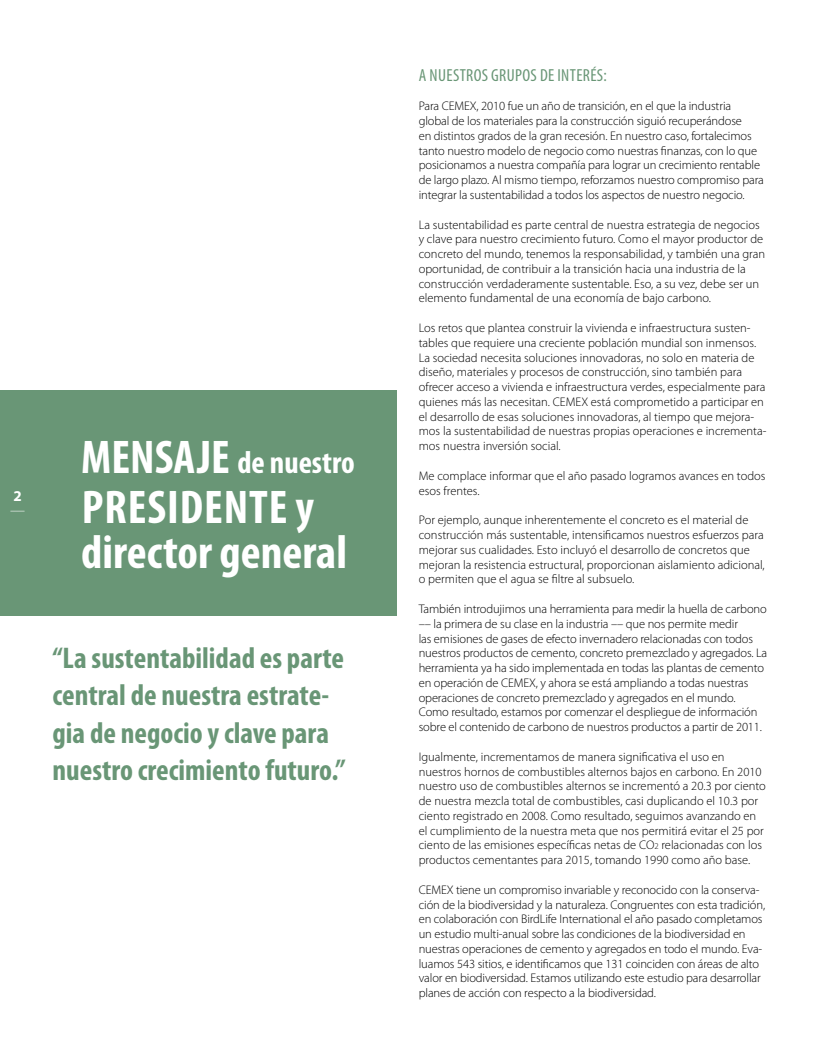
<style>
.page{position:relative;width:815px;height:1063px;background:#fff}
.page>*{position:absolute;margin:0;border:0;box-sizing:border-box;transform-origin:0 0}
.t1{font:700 condensed 47.5px/45px "Myriad Pro";color:#fff}
.t2{font:700 condensed 31.62px "Myriad Pro";color:#fff}
.t3{font:700 condensed 30px/37.5px "Myriad Pro";color:#699676}
.t4{font:condensed 17.5px "Myriad Pro";letter-spacing:.02em;color:#699676}
.t5{font:700 15px "Myriad Pro";color:#fff}
.t6{font:300 condensed 15px "Myriad Pro";color:#fff}
.t7{font:300 12.5px/14.8px "Myriad Pro";color:#000}
.s1{font-size:47.5px}
.s2{font-size:8.75px}
</style>
<div class="page">
<div style="left:0;top:390px;width:396px;height:225px;background:#699676"></div>
<p class="t5" style="left:13px;top:486px;width:10px">2</p>
<p class="t6" style="left:10px;top:502px;width:16px">—</p>
<h2 class="t2" style="left:81px;top:443px;width:275px"><span class="s1">MENSAJE</span> de nuestro</h2>
<h1 class="t1" style="left:82px;top:483px;width:144px">presidente</h1>
<h1 class="t1" style="left:81px;top:483px;width:267px;text-indent:214px">y director general</h1>
<h3 class="t3" style="left:52px;top:638px;width:295px">“La sustentabilidad es parte central de nuestra estrate&shy;gia de negocio y clave para nuestro crecimiento futuro.”</h3>
<h3 class="t4" style="left:419px;top:64px;width:189px">A NUESTROS GRUPOS DE INTERÉS:</h3>
<p class="t7" style="left:419px;top:99px;width:347px">Para CEMEX, 2010 fue un año de transición, en el que la industria global de los materiales para la construcción siguió recuperándose<br>en distintos grados de la gran recesión. En nuestro caso, fortalecimos tanto nuestro modelo de negocio como nuestras finanzas, con lo que posicionamos a nuestra compañía para lograr un crecimiento rentable de largo plazo. Al mismo tiempo, reforzamos nuestro compromiso para integrar la sustentabilidad a todos los aspectos de nuestro negocio.</p>
<p class="t7" style="left:419px;top:217px;width:348px">La sustentabilidad es parte central de nuestra estrategia de negocios y clave para nuestro crecimiento futuro. Como el mayor productor de concreto del mundo, tenemos la responsabilidad, y también una gran oportunidad, de contribuir a la transición hacia una industria de la construcción verdaderamente sustentable. Eso, a su vez, debe ser un elemento fundamental de una economía de bajo carbono.</p>
<p class="t7" style="left:419px;top:321px;width:349px">Los retos que plantea construir la vivienda e infraestructura susten&shy;tables que requiere una creciente población mundial son inmensos.<br>La sociedad necesita soluciones innovadoras, no solo en materia de diseño, materiales y procesos de construcción, sino también para ofrecer acceso a vivienda e infraestructura verdes, especialmente para quienes más las necesitan. CEMEX está comprometido a participar en el desarrollo de esas soluciones innovadoras, al tiempo que mejora&shy;mos la sustentabilidad de nuestras propias operaciones e incrementa&shy;mos nuestra inversión social.</p>
<p class="t7" style="left:419px;top:469px;width:348px">Me complace informar que el año pasado logramos avances en todos esos frentes.</p>
<p class="t7" style="left:419px;top:513px;width:347px">Por ejemplo, aunque inherentemente el concreto es el material de construcción más sustentable, intensificamos nuestros esfuerzos para mejorar sus cualidades. Esto incluyó el desarrollo de concretos que mejoran la resistencia estructural, proporcionan aislamiento adicional, o permiten que el agua se filtre al subsuelo.</p>
<p class="t7" style="left:419px;top:602px;width:350px">También introdujimos una herramienta para medir la huella de carbono –– la primera de su clase en la industria –– que nos permite medir<br>las emisiones de gases de efecto invernadero relacionadas con todos nuestros productos de cemento, concreto premezclado y agregados. La herramienta ya ha sido implementada en todas las plantas de cemento en operación de CEMEX, y ahora se está ampliando a todas nuestras operaciones de concreto premezclado y agregados en el mundo.<br>Como resultado, estamos por comenzar el despliegue de información sobre el contenido de carbono de nuestros productos a partir de 2011.</p>
<p class="t7" style="left:419px;top:750px;width:349px">Igualmente, incrementamos de manera significativa el uso en nuestros hornos de combustibles alternos bajos en carbono. En 2010 nuestro uso de combustibles alternos se incrementó a 20.3 por ciento de nuestra mezcla total de combustibles, casi duplicando el 10.3 por ciento registrado en 2008. Como resultado, seguimos avanzando en el cumplimiento de la nuestra meta que nos permitirá evitar el 25 por ciento de las emisiones específicas netas de CO<span class="s2">2</span> relacionadas con los productos cementantes para 2015, tomando 1990 como año base.</p>
<p class="t7" style="left:419px;top:883px;width:348px">CEMEX tiene un compromiso invariable y reconocido con la conserva&shy;ción de la biodiversidad y la naturaleza. Congruentes con esta tradición, en colaboración con BirdLife International el año pasado completamos un estudio multi-anual sobre las condiciones de la biodiversidad en nuestras operaciones de cemento y agregados en todo el mundo. Eva&shy;luamos 543 sitios, e identificamos que 131 coinciden con áreas de alto valor en biodiversidad. Estamos utilizando este estudio para desarrollar planes de acción con respecto a la biodiversidad.</p>
</div>
